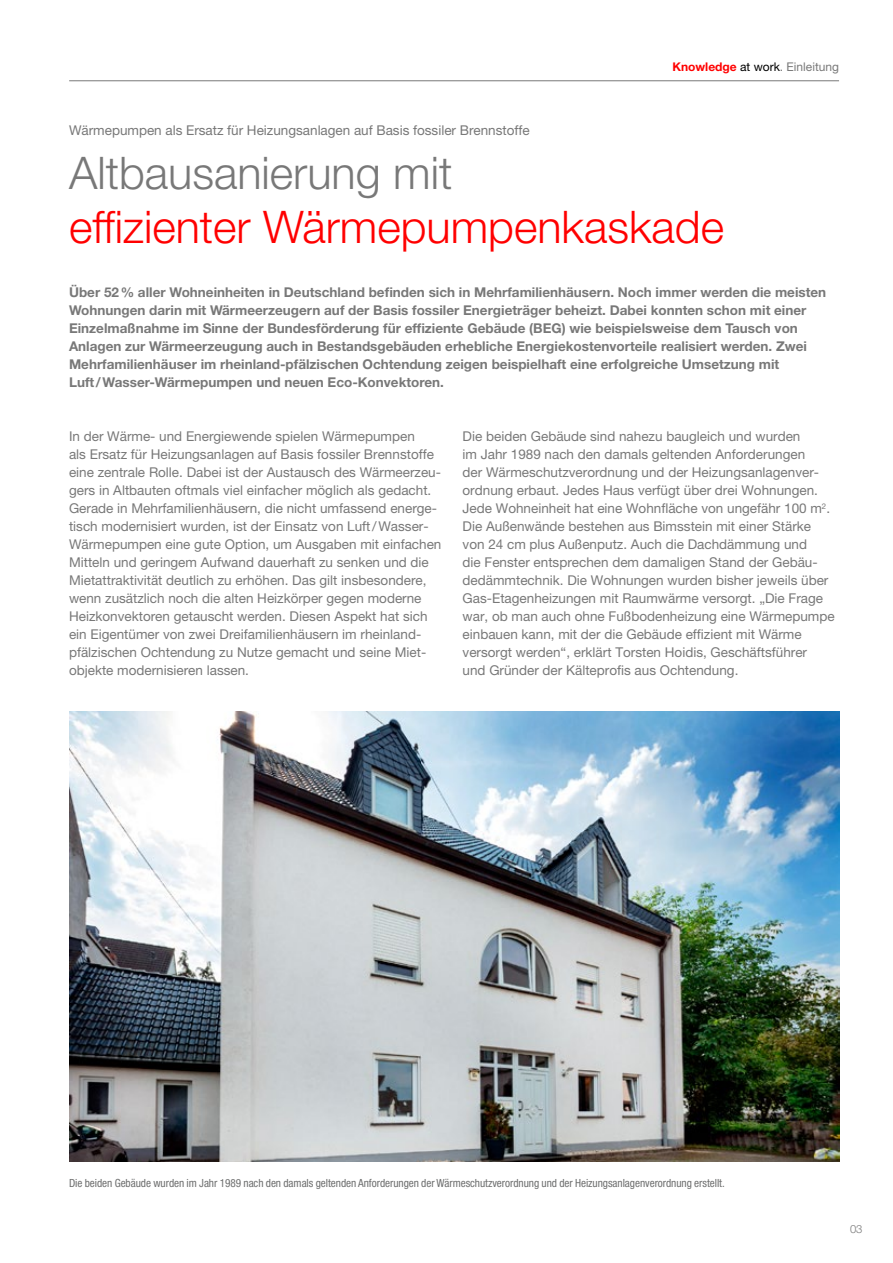
<style>
.page{position:relative;width:893px;height:1263px;background:#fff}
.page>*{position:absolute;margin:0;border:0;box-sizing:border-box;transform-origin:0 0}
.t1{font:300 45px "Helvetica Neue LT Pro";color:#f00}
.t2{font:300 45px "Helvetica Neue LT Pro";color:#787878}
.t3{font:13.5px/18px "Helvetica Neue LT Pro";color:#787878}
.t4{font:700 13.5px/18px "Helvetica Neue LT Pro";color:#787878}
.t5{font:12px "Helvetica Neue LT Pro";color:#787878}
.t6{font:condensed 11.25px "Helvetica Neue LT Pro";letter-spacing:-.005em;color:#6f7070}
.t7{font:300 11.25px "Helvetica Neue LT Pro";color:#787878}
.s1{font-weight:700;color:#f00}
.s2{color:#000}
</style>
<div class="page">
<img style="left:69px;top:711px;width:770px;height:450px">
<hr style="left:69px;top:81px;width:770px;height:1px;background:#787878">
<p class="t3" style="left:69px;top:121px;width:462px">Wärmepumpen als Ersatz für Heizungsanlagen auf Basis fossiler Brennstoffe</p>
<p class="t5" style="left:672px;top:60px;width:168px"><span class="s1">Knowledge</span> <span class="s2">at work</span>. Einleitung</p>
<h1 class="t2" style="left:69px;top:145px;width:385px">Altbausanierung mit</h1>
<h1 class="t1" style="left:69px;top:199px;width:657px">effizienter Wärmepumpenkaskade</h1>
<p class="t4" style="left:69px;top:283px;width:759px">Über 52% aller Wohneinheiten in Deutschland befinden sich in Mehrfamilienhäusern. Noch immer werden die meisten Wohnungen darin mit Wärmeerzeugern auf der Basis fossiler Energieträger beheizt. Dabei konnten schon mit einer Einzelmaßnahme im Sinne der Bundesförderung für effiziente Gebäude (BEG) wie beispielsweise dem Tausch von Anlagen zur Wärmeerzeugung auch in Bestandsgebäuden erhebliche Energiekostenvorteile realisiert werden. Zwei Mehrfamilienhäuser im rheinland-pfälzischen Ochtendung zeigen beispielhaft eine erfolgreiche Umsetzung mit Luft/Wasser-Wärmepumpen und neuen Eco-Konvektoren.</p>
<p class="t3" style="left:69px;top:427px;width:374px">In der Wärme- und Energiewende spielen Wärmepumpen<br>als Ersatz für Heizungsanlagen auf Basis fossiler Brennstoffe eine zentrale Rolle. Dabei ist der Austausch des Wärmeerzeu&shy;gers in Altbauten oftmals viel einfacher möglich als gedacht.<br>Gerade in Mehrfamilienhäusern, die nicht umfassend energe&shy;tisch modernisiert wurden, ist der Einsatz von Luft/Wasser-Wärmepumpen eine gute Option, um Ausgaben mit einfachen Mitteln und geringem Aufwand dauerhaft zu senken und die Mietattraktivität deutlich zu erhöhen. Das gilt insbesondere, wenn zusätzlich noch die alten Heizkörper gegen moderne Heizkonvektoren getauscht werden. Diesen Aspekt hat sich ein Eigentümer von zwei Dreifamilienhäusern im rheinland&shy;pfälzischen Ochtendung zu Nutze gemacht und seine Miet&shy;objekte modernisieren lassen.</p>
<p class="t3" style="left:463px;top:427px;width:374px">Die beiden Gebäude sind nahezu baugleich und wurden<br>im Jahr 1989 nach den damals geltenden Anforderungen<br>der Wärmeschutzverordnung und der Heizungsanlagenver&shy;ordnung erbaut. Jedes Haus verfügt über drei Wohnungen.<br>Jede Wohneinheit hat eine Wohnfläche von ungefähr 100 m<sup>2</sup>.<br>Die Außenwände bestehen aus Bimsstein mit einer Stärke von 24 cm plus Außenputz. Auch die Dachdämmung und<br>die Fenster entsprechen dem damaligen Stand der Gebäu&shy;dedämmtechnik. Die Wohnungen wurden bisher jeweils über Gas-Etagenheizungen mit Raumwärme versorgt. „Die Frage war, ob man auch ohne Fußbodenheizung eine Wärmepumpe einbauen kann, mit der die Gebäude effizient mit Wärme versorgt werden“, erklärt Torsten Hoidis, Geschäftsführer<br>und Gründer der Kälteprofis aus Ochtendung.</p>
<p class="t6" style="left:69px;top:1177px;width:657px">Die beiden Gebäude wurden im Jahr 1989 nach den damals geltenden Anforderungen der Wärmeschutzverordnung und der Heizungsanlagenverordnung erstellt.</p>
<p class="t7" style="left:850px;top:1222px;width:14px">03</p>
</div>
